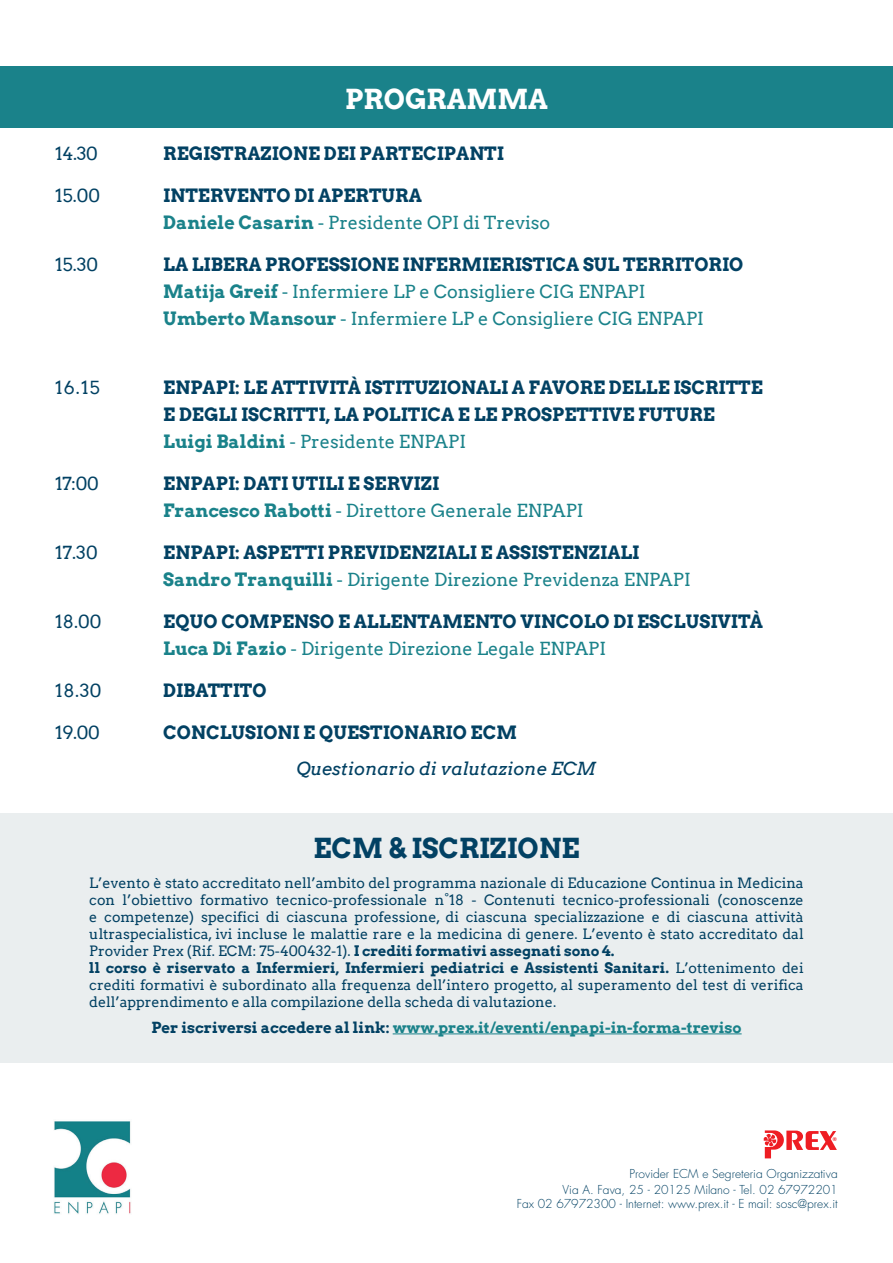
<style>
.page{position:relative;width:893px;height:1263px;background:#fff}
.page>*{position:absolute;margin:0;border:0;box-sizing:border-box;transform-origin:0 0}
.t1{font:700 27px "Arvo";color:#024163}
.t2{font:700 27px "Arvo";color:#fff}
.t3{font:700 18px "Arvo";color:#024163}
.t4{font:18px/27px "Arvo";color:#1a828a}
.t5{font:18px "Arvo";color:#024163}
.t6{font:italic 18px "Arvo";color:#024163}
.t7{font:700 15px "Arvo";color:#1a828a}
.t8{font:14.25px/17.1px "Arvo";color:#024163;text-align:justify}
.t9{font:300 12px "Futura Std";color:#024163}
.t10{font:700 5.4px "Helvetica";color:#ee1d23}
.s1{font-weight:700;color:#024163}
.s2{font-weight:700}
.s3{color:#024163}
</style>
<div class="page">
<div style="left:0;top:814px;width:893px;height:249px;background:#eaeeef"></div>
<div style="left:0;top:66px;width:893px;height:62px;background:#1a828a"></div>
<hr style="left:393px;top:1033px;width:349px;height:1px;background:#1a828a">
<svg style="left:764px;top:1130px;width:73px;height:28px"></svg>
<img style="left:54px;top:1121px;width:77px;height:93px">
<p class="t2" style="left:345px;top:82px;width:204px">PROGRAMMA</p>
<p class="t5" style="left:55px;top:142px;width:44px">14.30</p>
<p class="t3" style="left:163px;top:142px;width:342px">REGISTRAZIONE DEI PARTECIPANTI</p>
<p class="t5" style="left:55px;top:184px;width:46px">15.00</p>
<p class="t4" style="left:163px;top:182px;width:388px"><span class="s1">INTERVENTO DI APERTURA<br></span><span class="s2">Daniele Casarin</span> - Presidente OPI di Treviso</p>
<p class="t5" style="left:55px;top:253px;width:45px">15.30</p>
<p class="t3" style="left:163px;top:253px;width:582px">LA LIBERA PROFESSIONE INFERMIERISTICA SUL TERRITORIO</p>
<p class="t4" style="left:163px;top:278px;width:484px"><span class="s2">Matija Greif</span> - Infermiere LP e Consigliere CIG ENPAPI</p>
<p class="t4" style="left:163px;top:305px;width:542px"><span class="s2">Umberto Mansour</span> - Infermiere LP e Consigliere CIG ENPAPI</p>
<p class="t5" style="left:55px;top:376px;width:46px">16.15</p>
<p class="t3" style="left:163px;top:376px;width:601px">ENPAPI: LE ATTIVITÀ ISTITUZIONALI A FAVORE DELLE ISCRITTE</p>
<p class="t3" style="left:163px;top:403px;width:553px">E DEGLI ISCRITTI, LA POLITICA E LE PROSPETTIVE FUTURE</p>
<p class="t4" style="left:163px;top:428px;width:304px"><span class="s2">Luigi Baldini</span> - Presidente ENPAPI</p>
<p class="t5" style="left:55px;top:472px;width:45px">17:00</p>
<p class="t3" style="left:163px;top:472px;width:277px">ENPAPI: DATI UTILI E SERVIZI</p>
<p class="t4" style="left:163px;top:497px;width:422px"><span class="s2">Francesco Rabotti</span> - Direttore Generale ENPAPI</p>
<p class="t5" style="left:55px;top:541px;width:44px">17.30</p>
<p class="t3" style="left:163px;top:541px;width:478px">ENPAPI: ASPETTI PREVIDENZIALI E ASSISTENZIALI</p>
<p class="t4" style="left:163px;top:566px;width:529px"><span class="s2">Sandro Tranquilli</span> - Dirigente Direzione Previdenza ENPAPI</p>
<p class="t5" style="left:55px;top:610px;width:48px">18.00</p>
<p class="t3" style="left:163px;top:610px;width:601px">EQUO COMPENSO E ALLENTAMENTO VINCOLO DI ESCLUSIVITÀ</p>
<p class="t4" style="left:163px;top:635px;width:444px"><span class="s2">Luca Di Fazio</span> - Dirigente Direzione Legale ENPAPI</p>
<p class="t5" style="left:55px;top:679px;width:48px">18.30</p>
<p class="t3" style="left:163px;top:679px;width:105px">DIBATTITO</p>
<p class="t5" style="left:55px;top:721px;width:46px">19.00</p>
<p class="t3" style="left:163px;top:721px;width:355px">CONCLUSIONI E QUESTIONARIO ECM</p>
<p class="t6" style="left:297px;top:756px;width:301px">Questionario di valutazione ECM</p>
<p class="t1" style="left:313px;top:831px;width:268px">ECM &amp; ISCRIZIONE</p>
<p class="t8" style="left:89px;top:874px;width:716px">L’evento è stato accreditato nell’ambito del programma nazionale di Educazione Continua in Medicina con l’obiettivo formativo tecnico-professionale n°18 - Contenuti tecnico-professionali (conoscenze e competenze) specifici di ciascuna professione, di ciascuna specializzazione e di ciascuna attività ultraspecialistica, ivi incluse le malattie rare e la medicina di genere. L’evento è stato accreditato dal Provider Prex (Rif. ECM: 75-400432-1). <span class="s2">I crediti formativi assegnati sono 4.</span></p>
<p class="t8" style="left:89px;top:959px;width:716px"><span class="s2">ll corso è riservato a Infermieri, Infermieri pediatrici e Assistenti Sanitari.</span> L’ottenimento dei crediti formativi è subordinato alla frequenza dell’intero progetto, al superamento del test di verifica dell’apprendimento e alla compilazione della scheda di valutazione.</p>
<p class="t7" style="left:151px;top:1018px;width:592px"><span class="s3">Per iscriversi accedere al link:</span> www.prex.it/eventi/enpapi-in-forma-treviso</p>
<p class="t10" style="left:833px;top:1135px;width:5px">®</p>
<p class="t9" style="left:630px;top:1167px;width:210px">Provider ECM e Segreteria Organizzativa</p>
<p class="t9" style="left:563px;top:1182px;width:277px">Via A. Fava, 25 - 20125 Milano - Tel. 02 67972201</p>
<p class="t9" style="left:517px;top:1196px;width:322px">Fax 02 67972300 - Internet: www.prex.it - E mail: sosc@prex.it</p>
</div>
